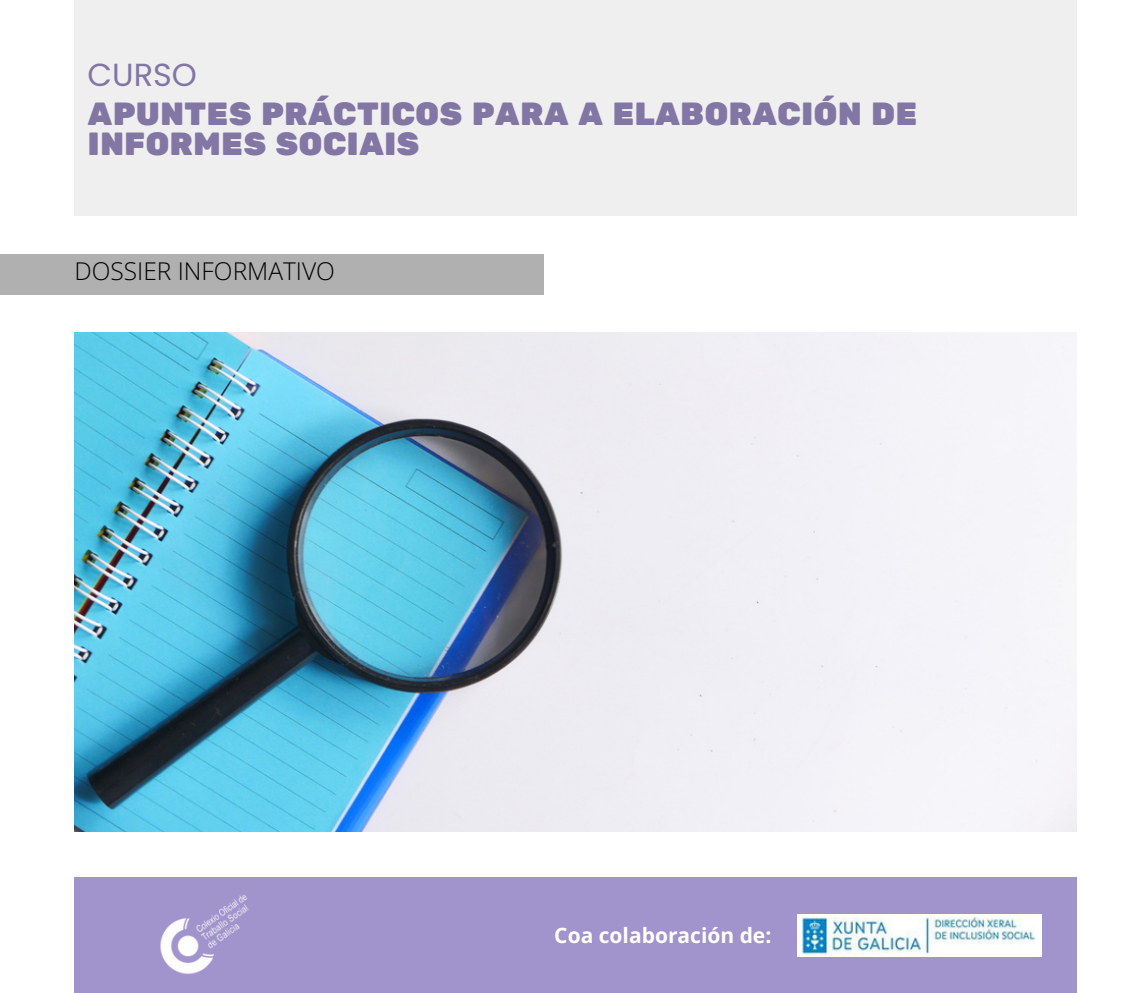
<style>
.page{position:relative;width:1141px;height:993px;background:#fff}
.page>*{position:absolute;margin:0;border:0;box-sizing:border-box;transform-origin:0 0}
.t1{font:31.85px/30.1px "Rubik One";color:#8276a4}
.t2{font:31.85px "Poppins";color:#8276a4}
.t3{font:300 24.5px "Open Sans";color:#000}
.t4{font:700 21px "Open Sans";color:#fff}
</style>
<div class="page">
<div style="left:74px;top:0;width:1002px;height:215px;background:#efefef"></div>
<div style="left:74px;top:876px;width:1002px;height:116px;background:#a193cb"></div>
<div style="left:0;top:254px;width:543px;height:41px;background:#b0b0b1"></div>
<img style="left:74px;top:332px;width:1002px;height:499px">
<img style="left:160px;top:895px;width:89px;height:79px">
<img style="left:797px;top:914px;width:244px;height:41px">
<p class="t2" style="left:88px;top:52px;width:111px">CURSO</p>
<p class="t1" style="left:88px;top:100px;width:831px">APUNTES PRÁCTICOS PARA A ELABORACIÓN DE<br>INFORMES SOCIAIS</p>
<p class="t3" style="left:74px;top:253px;width:262px">DOSSIER INFORMATIVO</p>
<p class="t4" style="left:554px;top:920px;width:218px">Coa colaboración de:</p>
</div>
